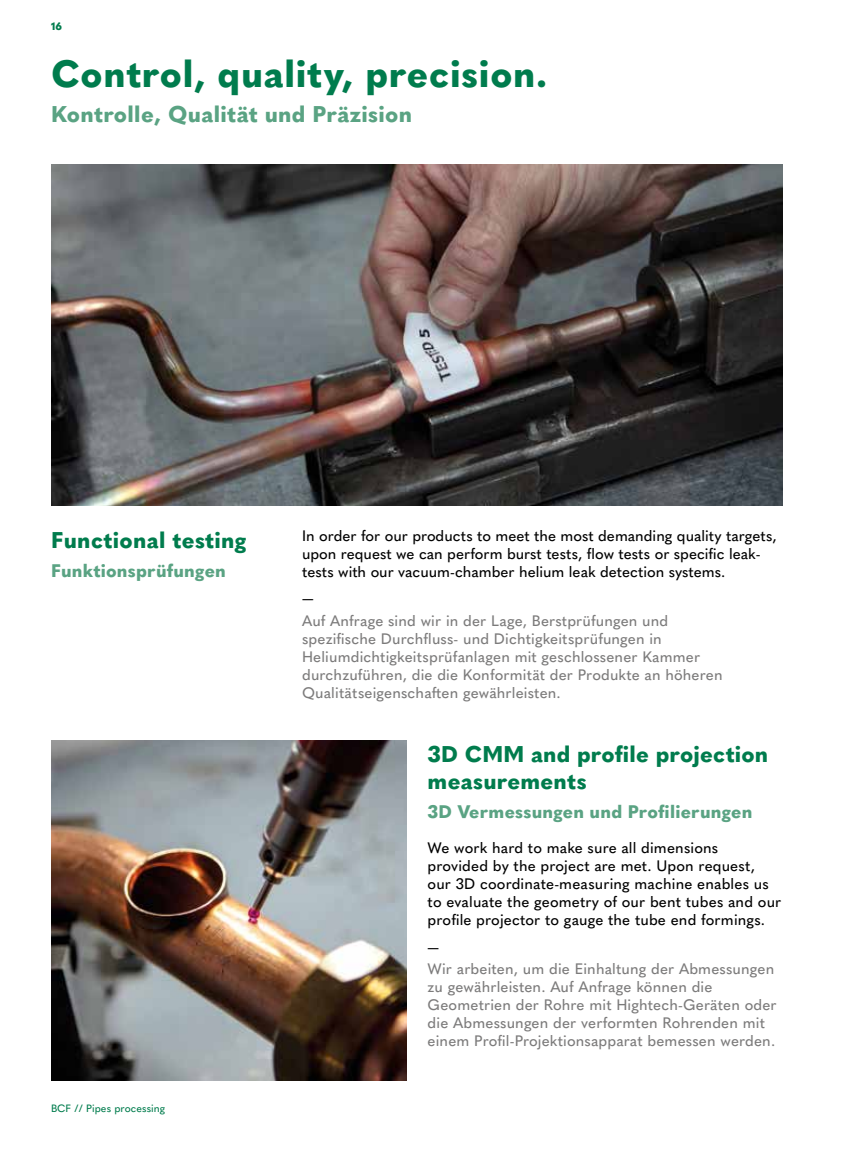
<style>
.page{position:relative;width:851px;height:1149px;background:#fff}
.page>*{position:absolute;margin:0;border:0;box-sizing:border-box;transform-origin:0 0}
.t1{font:800 37.5px "Quasimoda";letter-spacing:.02em;color:#007c4d}
.t2{font:800 22.5px/27px "Quasimoda";letter-spacing:.01em;color:#007c4d}
.t3{font:800 22.5px "Quasimoda";letter-spacing:.015em;color:#5aa383}
.t4{font:800 18px "Quasimoda";letter-spacing:.015em;color:#5aa383}
.t5{font:500 15px/18px "Quasimoda";letter-spacing:.01em;color:#7c7b7b}
.t6{font:500 15px/18px "Quasimoda";letter-spacing:.005em;color:#000}
.t7{font:500 10.5px "Quasimoda";letter-spacing:.005em;color:#007c4d}
.t8{font:800 10.5px "Quasimoda";color:#007c4d}
</style>
<div class="page">
<img style="left:51px;top:740px;width:355px;height:340px">
<img style="left:51px;top:165px;width:731px;height:340px">
<p class="t8" style="left:51px;top:18px;width:12px">16</p>
<h1 class="t1" style="left:51px;top:44px;width:497px">Control, quality, precision.</h1>
<h2 class="t3" style="left:51px;top:96px;width:362px">Kontrolle, Qualität und Präzision</h2>
<h2 class="t2" style="left:51px;top:524px;width:197px">Functional testing</h2>
<p class="t4" style="left:51px;top:556px;width:176px">Funktionsprüfungen</p>
<p class="t7" style="left:51px;top:1099px;width:116px">BCF // Pipes processing</p>
<p class="t6" style="left:302px;top:525px;width:476px">In order for our products to meet the most demanding quality targets, upon request we can perform burst tests, flow tests or specific leak&shy;tests with our vacuum-chamber helium leak detection systems.</p>
<p class="t6" style="left:302px;top:588px;width:13px">—</p>
<p class="t5" style="left:302px;top:610px;width:422px">Auf Anfrage sind wir in der Lage, Berstprüfungen und spezifische Durchfluss- und Dichtigkeitsprüfungen in Heliumdichtigkeitsprüfanlagen mit geschlossener Kammer durchzuführen, die die Konformität der Produkte an höheren Qualitätseigenschaften gewährleisten.</p>
<h2 class="t2" style="left:427px;top:738px;width:342px">3D CMM and profile projection measurements</h2>
<p class="t4" style="left:427px;top:797px;width:326px">3D Vermessungen und Profilierungen</p>
<p class="t6" style="left:427px;top:837px;width:355px">We work hard to make sure all dimensions provided by the project are met. Upon request, our 3D coordinate-measuring machine enables us to evaluate the geometry of our bent tubes and our profile projector to gauge the tube end formings.</p>
<p class="t6" style="left:427px;top:936px;width:13px">—</p>
<p class="t5" style="left:427px;top:958px;width:350px">Wir arbeiten, um die Einhaltung der Abmessungen zu gewährleisten. Auf Anfrage können die Geometrien der Rohre mit Hightech-Geräten oder die Abmessungen der verformten Rohrenden mit einem Profil-Projektionsapparat bemessen werden.</p>
</div>
